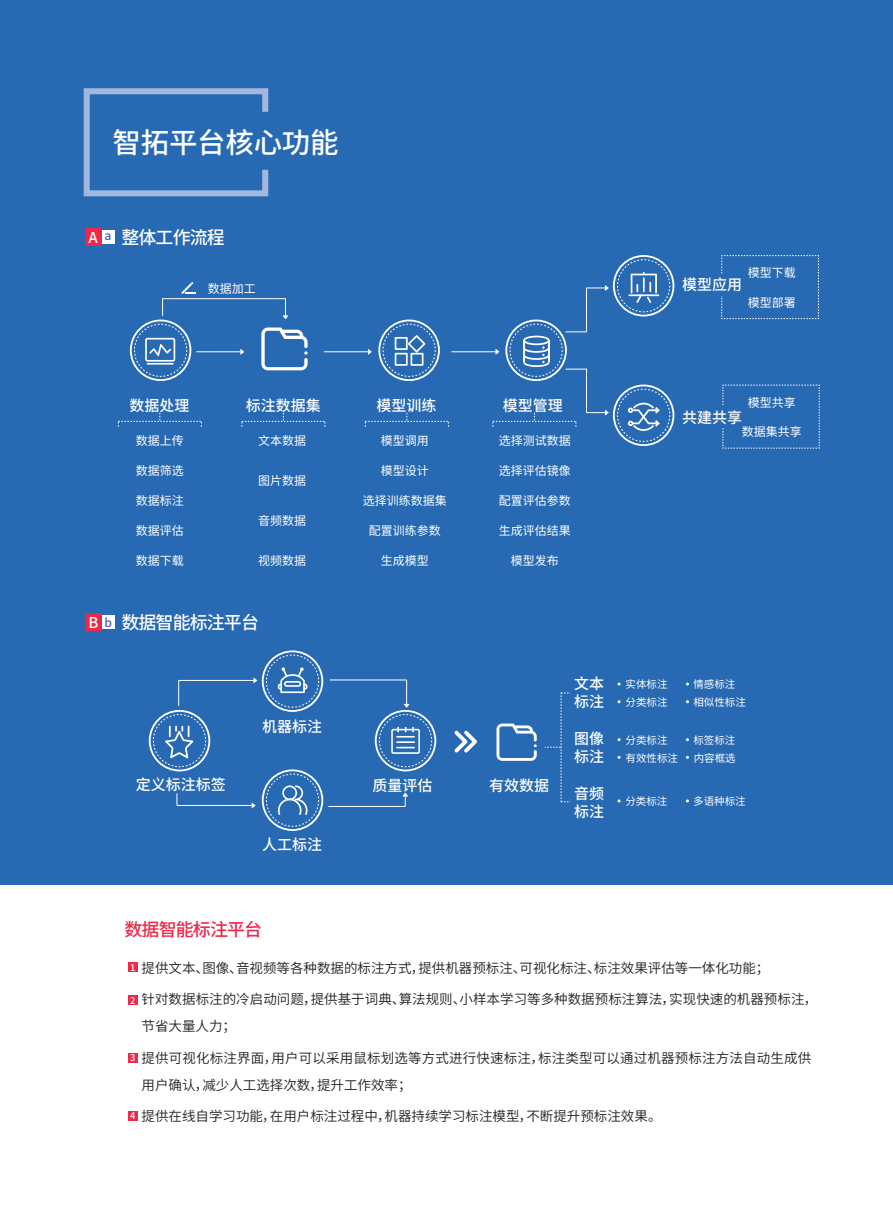
<style>
.page{position:relative;width:893px;height:1212px;background:#fff}
.page>*{position:absolute;margin:0;border:0;box-sizing:border-box;transform-origin:0 0}
.t1{font:500 28.5px "Source Han Sans SC";letter-spacing:-.01em;color:#fff}
.t2{font:500 18px "Source Han Sans SC";letter-spacing:-.05em;color:#fff}
.t3{font:500 18px "Source Han Sans SC";letter-spacing:-.05em;color:#ed274a}
.t4{font:500 15px/18px "Source Han Sans SC";color:#fff}
.t5{font:13.5px/27px "Source Han Sans SC";color:#231f20}
.t6{font:12px "Source Han Sans SC";color:#fff}
.t7{font:10.5px "Source Han Sans SC";color:#fff}
.t8{font:500 9.3px "Source Han Sans SC";color:#fff}
.s1{font-size:15px}
.s2{font-size:12px;color:#4364af}
</style>
<div class="page">
<div style="left:0;top:0;width:893px;height:884px;background:#2869b3"></div>
<div style="left:101px;top:615px;width:13px;height:13px;background:#fff"></div>
<div style="left:86px;top:613px;width:16px;height:17px;background:#ed274a"></div>
<div style="left:101px;top:230px;width:13px;height:13px;background:#fff"></div>
<div style="left:86px;top:228px;width:16px;height:17px;background:#ed274a"></div>
<svg style="left:261px;top:327px;width:47px;height:43px"></svg>
<div style="left:130px;top:320px;width:61px;height:61px;border:2px solid #fff;border-radius:50%"></div>
<div style="left:134px;top:324px;width:53px;height:53px;border:1px dashed #fff;border-radius:50%"></div>
<div style="left:378px;top:320px;width:62px;height:61px;border:2px solid #fff;border-radius:50%"></div>
<div style="left:383px;top:324px;width:52px;height:53px;border:1px dashed #fff;border-radius:50%"></div>
<div style="left:505px;top:320px;width:62px;height:61px;border:2px solid #fff;border-radius:50%"></div>
<div style="left:510px;top:324px;width:52px;height:53px;border:1px dashed #fff;border-radius:50%"></div>
<div style="left:613px;top:385px;width:61px;height:61px;border:2px solid #fff;border-radius:50%"></div>
<div style="left:617px;top:389px;width:53px;height:53px;border:1px dashed #fff;border-radius:50%"></div>
<div style="left:613px;top:255px;width:61px;height:61px;border:2px solid #fff;border-radius:50%"></div>
<div style="left:617px;top:259px;width:53px;height:53px;border:1px dashed #fff;border-radius:50%"></div>
<svg style="left:721px;top:255px;width:98px;height:64px"></svg>
<svg style="left:722px;top:384px;width:98px;height:65px"></svg>
<div style="left:693px;top:407px;width:40px;height:21px;background:#2869b3"></div>
<div style="left:693px;top:275px;width:40px;height:21px;background:#2869b3"></div>
<svg style="left:523px;top:336px;width:27px;height:31px"></svg>
<hr style="left:523px;top:340px;width:2px;height:22px;background:#fff">
<hr style="left:548px;top:340px;width:2px;height:22px;background:#fff">
<svg style="left:145px;top:338px;width:30px;height:27px"></svg>
<svg style="left:395px;top:335px;width:30px;height:31px"></svg>
<svg style="left:242px;top:413px;width:84px;height:14px"></svg>
<svg style="left:365px;top:413px;width:84px;height:14px"></svg>
<svg style="left:493px;top:413px;width:84px;height:14px"></svg>
<svg style="left:118px;top:413px;width:84px;height:14px"></svg>
<svg style="left:495px;top:349px;width:4px;height:6px"></svg>
<hr style="left:451px;top:351px;width:45px;height:1px;background:#fff">
<svg style="left:586px;top:410px;width:23px;height:5px"></svg>
<svg style="left:586px;top:285px;width:23px;height:6px"></svg>
<svg style="left:368px;top:349px;width:4px;height:6px"></svg>
<hr style="left:324px;top:351px;width:44px;height:1px;background:#fff">
<svg style="left:240px;top:349px;width:4px;height:6px"></svg>
<hr style="left:196px;top:351px;width:45px;height:1px;background:#fff">
<hr style="left:586px;top:288px;width:1px;height:44px;background:#fff">
<hr style="left:586px;top:369px;width:1px;height:44px;background:#fff">
<svg style="left:565px;top:331px;width:22px;height:1px"></svg>
<svg style="left:565px;top:369px;width:21px;height:1px"></svg>
<svg style="left:628px;top:403px;width:32px;height:28px"></svg>
<svg style="left:628px;top:272px;width:31px;height:31px"></svg>
<svg style="left:283px;top:299px;width:5px;height:20px"></svg>
<svg style="left:162px;top:299px;width:1px;height:17px"></svg>
<hr style="left:162px;top:298px;width:124px;height:1px;background:#fff">
<svg style="left:182px;top:282px;width:13px;height:12px"></svg>
<svg style="left:496px;top:723px;width:41px;height:38px"></svg>
<div style="left:149px;top:710px;width:61px;height:61px;border:2px solid #fff;border-radius:50%"></div>
<div style="left:153px;top:714px;width:53px;height:53px;border:1px dashed #fff;border-radius:50%"></div>
<div style="left:262px;top:650px;width:61px;height:62px;border:2px solid #fff;border-radius:50%"></div>
<div style="left:266px;top:655px;width:53px;height:52px;border:1px dashed #fff;border-radius:50%"></div>
<div style="left:262px;top:769px;width:61px;height:62px;border:2px solid #fff;border-radius:50%"></div>
<div style="left:266px;top:774px;width:53px;height:52px;border:1px dashed #fff;border-radius:50%"></div>
<div style="left:375px;top:710px;width:61px;height:61px;border:2px solid #fff;border-radius:50%"></div>
<div style="left:379px;top:714px;width:53px;height:53px;border:1px dashed #fff;border-radius:50%"></div>
<svg style="left:391px;top:727px;width:29px;height:27px"></svg>
<svg style="left:165px;top:726px;width:28px;height:32px"></svg>
<svg style="left:278px;top:785px;width:29px;height:30px"></svg>
<svg style="left:278px;top:667px;width:29px;height:26px"></svg>
<svg style="left:253px;top:678px;width:4px;height:5px"></svg>
<svg style="left:178px;top:680px;width:1px;height:26px"></svg>
<hr style="left:179px;top:680px;width:77px;height:1px;background:#fff">
<svg style="left:177px;top:793px;width:1px;height:12px"></svg>
<hr style="left:177px;top:805px;width:77px;height:1px;background:#fff">
<svg style="left:402px;top:793px;width:6px;height:13px"></svg>
<hr style="left:328px;top:806px;width:77px;height:1px;background:#fff">
<svg style="left:454px;top:730px;width:23px;height:23px"></svg>
<svg style="left:545px;top:692px;width:24px;height:110px"></svg>
<svg style="left:617px;top:756px;width:4px;height:3px"></svg>
<div style="left:128px;top:962px;width:10px;height:10px;background:#ed2a47"></div>
<div style="left:128px;top:995px;width:10px;height:10px;background:#ed2a47"></div>
<div style="left:128px;top:1053px;width:10px;height:10px;background:#ed2a47"></div>
<div style="left:128px;top:1111px;width:10px;height:10px;background:#ed2a47"></div>
<div style="left:84px;top:88px;width:184px;height:108px;border:6px solid #a2b8df"></div>
<div style="left:233px;top:112px;width:65px;height:58px;background:#2869b3;border-radius:16px"></div>
<svg style="left:404px;top:680px;width:5px;height:28px"></svg>
<hr style="left:330px;top:680px;width:77px;height:1px;background:#fff">
<h1 class="t1" style="left:113px;top:127px;width:228px">智拓平台核心功能</h1>
<h2 class="t2" style="left:89px;top:227px;width:138px"><span class="s1">A</span> <sup>a</sup> 整体工作流程</h2>
<p class="t6" style="left:208px;top:281px;width:49px">数据加工</p>
<p class="t6" style="left:748px;top:266px;width:49px">模型下载</p>
<p class="t6" style="left:748px;top:296px;width:49px">模型部署</p>
<p class="t4" style="left:682px;top:276px;width:61px">模型应用</p>
<p class="t4" style="left:129px;top:397px;width:61px">数据处理</p>
<p class="t4" style="left:246px;top:397px;width:76px">标注数据集</p>
<p class="t4" style="left:376px;top:397px;width:62px">模型训练</p>
<p class="t4" style="left:503px;top:397px;width:61px">模型管理</p>
<p class="t6" style="left:258px;top:434px;width:49px">文本数据</p>
<p class="t6" style="left:258px;top:474px;width:49px">图片数据</p>
<p class="t6" style="left:258px;top:514px;width:49px">音频数据</p>
<p class="t6" style="left:258px;top:554px;width:49px">视频数据</p>
<p class="t6" style="left:136px;top:434px;width:49px">数据上传</p>
<p class="t6" style="left:136px;top:464px;width:49px">数据筛选</p>
<p class="t6" style="left:136px;top:494px;width:49px">数据标注</p>
<p class="t6" style="left:136px;top:524px;width:49px">数据评估</p>
<p class="t6" style="left:136px;top:554px;width:49px">数据下载</p>
<p class="t6" style="left:381px;top:434px;width:49px">模型调用</p>
<p class="t6" style="left:381px;top:464px;width:49px">模型设计</p>
<p class="t6" style="left:363px;top:494px;width:85px">选择训练数据集</p>
<p class="t6" style="left:369px;top:524px;width:73px">配置训练参数</p>
<p class="t6" style="left:381px;top:554px;width:49px">生成模型</p>
<p class="t6" style="left:499px;top:434px;width:73px">选择测试数据</p>
<p class="t6" style="left:499px;top:464px;width:73px">选择评估镜像</p>
<p class="t6" style="left:499px;top:494px;width:73px">配置评估参数</p>
<p class="t6" style="left:499px;top:524px;width:73px">生成评估结果</p>
<p class="t6" style="left:511px;top:554px;width:49px">模型发布</p>
<h2 class="t2" style="left:89px;top:612px;width:172px"><span class="s1">B</span> <span class="s2">b</span> 数据智能标注平台</h2>
<p class="t4" style="left:262px;top:717px;width:61px">机器标注</p>
<p class="t4" style="left:136px;top:776px;width:91px">定义标注标签</p>
<p class="t4" style="left:373px;top:776px;width:61px">质量评估</p>
<p class="t4" style="left:262px;top:835px;width:61px">人工标注</p>
<p class="t4" style="left:489px;top:776px;width:61px">有效数据</p>
<p class="t4" style="left:574px;top:675px;width:31px">文本标注</p>
<p class="t4" style="left:574px;top:730px;width:31px">图像标注</p>
<p class="t4" style="left:574px;top:784px;width:31px">音频标注</p>
<p class="t6" style="left:748px;top:395px;width:49px">模型共享</p>
<p class="t6" style="left:742px;top:425px;width:61px">数据集共享</p>
<p class="t4" style="left:682px;top:408px;width:61px">共建共享</p>
<p class="t7" style="left:626px;top:678px;width:43px">实体标注</p>
<p class="t7" style="left:693px;top:678px;width:43px">情感标注</p>
<p class="t7" style="left:626px;top:696px;width:43px">分类标注</p>
<p class="t7" style="left:693px;top:696px;width:54px">相似性标注</p>
<p class="t7" style="left:626px;top:734px;width:43px">分类标注</p>
<p class="t7" style="left:693px;top:734px;width:43px">标签标注</p>
<p class="t7" style="left:626px;top:752px;width:54px">有效性标注</p>
<p class="t7" style="left:694px;top:752px;width:43px">内容框选</p>
<p class="t7" style="left:625px;top:795px;width:43px">分类标注</p>
<p class="t7" style="left:693px;top:795px;width:54px">多语种标注</p>
<h2 class="t3" style="left:124px;top:919px;width:139px">数据智能标注平台</h2>
<p class="t8" style="left:130px;top:962px;width:7px">1</p>
<p class="t8" style="left:130px;top:995px;width:7px">2</p>
<p class="t5" style="left:142px;top:954px;width:629px">提供文本、图像、音视频等各种数据的标注方式，提供机器预标注、可视化标注、标注效果评估等一体化功能；</p>
<p class="t5" style="left:142px;top:986px;width:677px">针对数据标注的冷启动问题，提供基于词典、算法规则、小样本学习等多种数据预标注算法，实现快速的机器预标注，节省大量人力；</p>
<p class="t5" style="left:142px;top:1044px;width:671px">提供可视化标注界面，用户可以采用鼠标划选等方式进行快速标注，标注类型可以通过机器预标注方法自动生成供用户确认，减少人工选择次数，提升工作效率；</p>
<p class="t5" style="left:142px;top:1103px;width:521px">提供在线自学习功能，在用户标注过程中，机器持续学习标注模型，不断提升预标注效果。</p>
<p class="t8" style="left:130px;top:1053px;width:7px">3</p>
<p class="t8" style="left:130px;top:1110px;width:7px">4</p>
</div>
